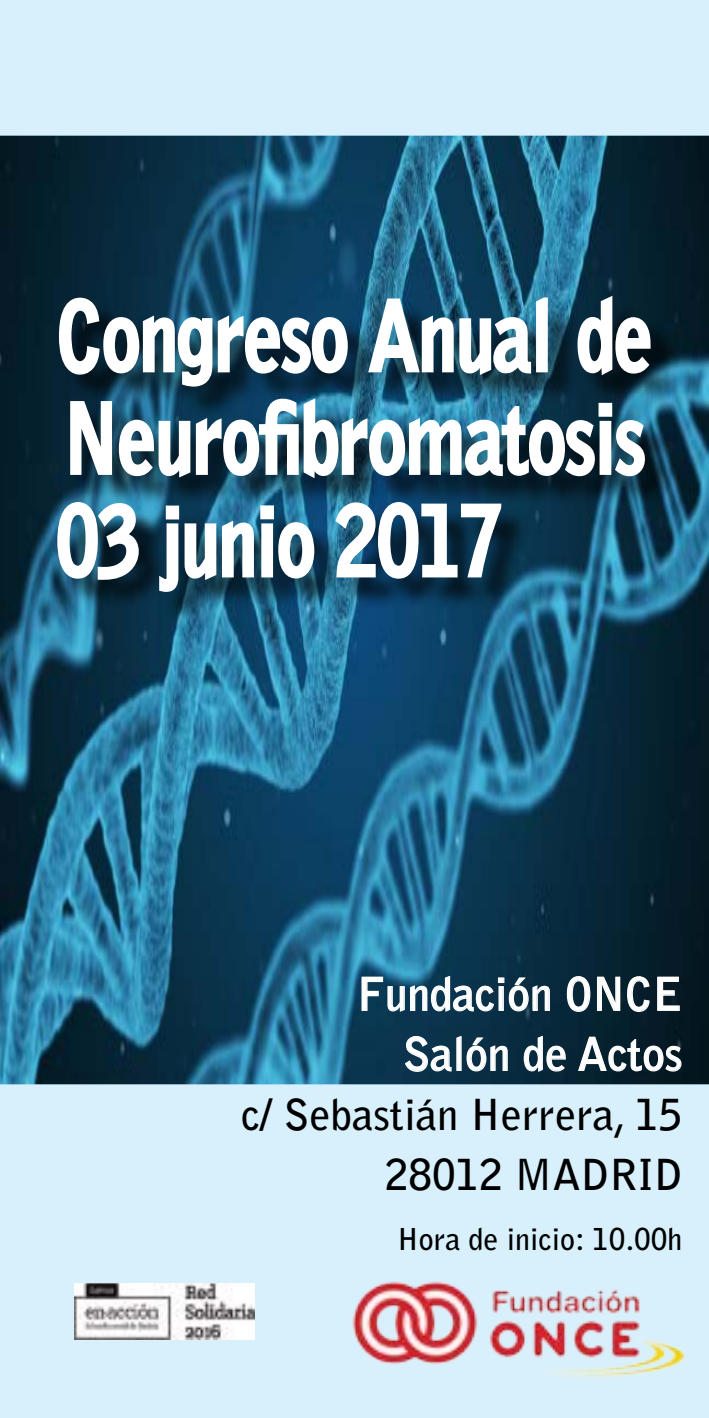
<style>
.page{position:relative;width:709px;height:1418px;background:#fff}
.page>*{position:absolute;margin:0;border:0;box-sizing:border-box;transform-origin:0 0}
.t1{font:700 93.75px/102.5px "Bell Gothic Std";color:#fff;text-align:justify;scale:.8 1}
.t2{font:700 45px/60px "Bell Gothic Std";color:#fff;text-align:right}
.t3{font:700 42.5px/60px "Bell Gothic Std";color:#000;text-align:right}
.t4{font:700 30px "Bell Gothic Std";color:#000}
</style>
<div class="page">
<img style="left:1px;top:136px;width:707px;height:948px">
<div style="left:0;top:0;width:709px;height:136px;background:#d7f0fc"></div>
<div style="left:0;top:1084px;width:709px;height:333px;background:#d7f0fc"></div>
<svg style="left:361px;top:974px;width:189px;height:38px;background:#3a5e72"></svg>
<svg style="left:566px;top:973px;width:84px;height:40px;background:#344b56"></svg>
<svg style="left:656px;top:976px;width:24px;height:35px"></svg>
<svg style="left:404px;top:1035px;width:104px;height:37px;background:#3b5a6d"></svg>
<svg style="left:523px;top:1034px;width:43px;height:38px;background:#3b5564"></svg>
<svg style="left:577px;top:1033px;width:105px;height:39px;background:#30444f"></svg>
<img style="left:352px;top:1281px;width:333px;height:96px">
<div style="left:63px;top:303px;width:618px;height:320px;background:#000;opacity:.75"></div>
<svg style="left:56px;top:269px;width:597px;height:213px"></svg>
<svg style="left:55px;top:499px;width:86px;height:83px"></svg>
<svg style="left:156px;top:503px;width:161px;height:91px"></svg>
<svg style="left:332px;top:499px;width:172px;height:83px"></svg>
<img style="left:74px;top:1283px;width:181px;height:55px">
<p class="t1" style="left:57px;top:285px;width:746px">Congreso Anual de Neurofibromatosis 03 junio 2017</p>
<p class="t2" style="left:357px;top:964px;width:326px">Fundación ONCE<br>Salón de Actos</p>
<p class="t3" style="left:241px;top:1085px;width:443px">c/ Sebastián Herrera, 15<br>28012 MADRID</p>
<p class="t4" style="left:397px;top:1221px;width:287px">Hora de inicio: 10.00h</p>
</div>
